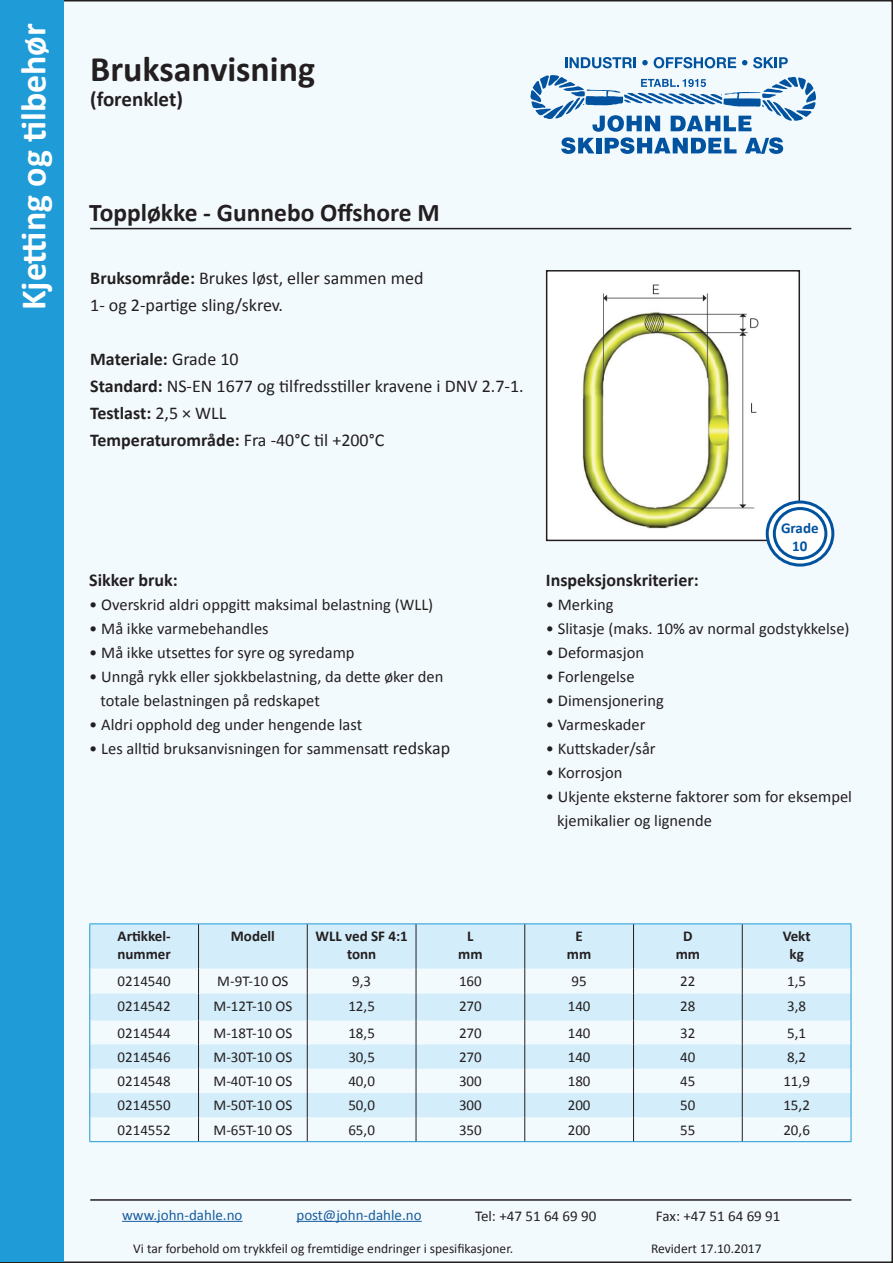
<style>
.page{position:relative;width:893px;height:1263px;background:#fff}
.page>*{position:absolute;margin:0;border:0;box-sizing:border-box;transform-origin:0 0}
.t1{font:700 36px "Calibri";color:#fff}
.t2{font:700 36px "Calibri";color:#231f20}
.t3{font:700 25.5px "Calibri";color:#231f20}
.t4{font:700 21px "Calibri";color:#231f20}
.t5{font:18px "Calibri";color:#231f20}
.t6{font:700 18px "Calibri";color:#231f20}
.t7{font:16.5px/24px "Calibri";color:#231f20}
.t8{font:15px "Calibri";color:#231f20}
.t9{font:700 15px "Calibri";color:#231f20}
.t10{font:15px "Calibri";color:#175d9e}
.t11{font:700 15px "Calibri";color:#0153a0}
.t12{font:13.5px "Calibri";color:#231f20}
.s1{font-weight:700}
.s2{font-weight:400}
.s3{font-size:18px}
</style>
<div class="page">
<div style="left:1px;top:1px;width:891px;height:1261px;background:#f3fafe"></div>
<hr style="left:90px;top:228px;width:761px;height:1px;background:#231f20">
<svg style="left:531px;top:75px;width:284px;height:79px"></svg>
<svg style="left:565px;top:57px;width:71px;height:11px"></svg>
<svg style="left:642px;top:60px;width:6px;height:5px"></svg>
<svg style="left:654px;top:57px;width:82px;height:11px"></svg>
<svg style="left:742px;top:60px;width:5px;height:5px"></svg>
<svg style="left:753px;top:57px;width:35px;height:11px"></svg>
<div style="left:0;top:0;width:64px;height:1261px;background:#1f9bd7"></div>
<svg style="left:90px;top:924px;width:761px;height:193px;fill:#d4edfa"></svg>
<hr style="left:89px;top:923px;width:110px;height:1px;background:#1f9bd7">
<hr style="left:89px;top:924px;width:1px;height:44px;background:#1f9bd7">
<hr style="left:199px;top:923px;width:108px;height:1px;background:#1f9bd7">
<hr style="left:307px;top:923px;width:109px;height:1px;background:#1f9bd7">
<hr style="left:416px;top:923px;width:109px;height:1px;background:#1f9bd7">
<hr style="left:525px;top:923px;width:108px;height:1px;background:#1f9bd7">
<hr style="left:633px;top:923px;width:109px;height:1px;background:#1f9bd7">
<hr style="left:742px;top:923px;width:109px;height:1px;background:#1f9bd7">
<hr style="left:851px;top:924px;width:1px;height:44px;background:#1f9bd7">
<svg style="left:89px;top:968px;width:1px;height:173px"></svg>
<svg style="left:851px;top:968px;width:1px;height:173px"></svg>
<hr style="left:89px;top:1141px;width:110px;height:1px;background:#1f9bd7">
<hr style="left:199px;top:1141px;width:108px;height:1px;background:#1f9bd7">
<hr style="left:307px;top:1141px;width:109px;height:1px;background:#1f9bd7">
<hr style="left:416px;top:1141px;width:109px;height:1px;background:#1f9bd7">
<hr style="left:525px;top:1141px;width:108px;height:1px;background:#1f9bd7">
<hr style="left:633px;top:1141px;width:109px;height:1px;background:#1f9bd7">
<hr style="left:742px;top:1141px;width:109px;height:1px;background:#1f9bd7">
<hr style="left:198px;top:924px;width:1px;height:44px;background:#231f20">
<hr style="left:307px;top:924px;width:1px;height:44px;background:#231f20">
<hr style="left:416px;top:924px;width:1px;height:44px;background:#231f20">
<hr style="left:524px;top:924px;width:1px;height:44px;background:#231f20">
<hr style="left:633px;top:924px;width:1px;height:44px;background:#231f20">
<hr style="left:742px;top:924px;width:1px;height:44px;background:#231f20">
<svg style="left:198px;top:968px;width:1px;height:173px"></svg>
<svg style="left:307px;top:968px;width:1px;height:173px"></svg>
<svg style="left:416px;top:968px;width:1px;height:173px"></svg>
<svg style="left:524px;top:968px;width:1px;height:173px"></svg>
<svg style="left:633px;top:968px;width:1px;height:173px"></svg>
<svg style="left:742px;top:968px;width:1px;height:173px"></svg>
<div style="left:547px;top:271px;width:252px;height:269px;background:#fff"></div>
<img style="left:582px;top:284px;width:176px;height:244px">
<div style="left:546px;top:270px;width:254px;height:271px;border:2px solid #231f20"></div>
<svg style="left:767px;top:502px;width:66px;height:63px"></svg>
<div style="left:766px;top:500px;width:68px;height:67px;border:3px solid #0153a0;border-radius:50%"></div>
<div style="left:774px;top:508px;width:52px;height:50px;background:#fff;border-radius:50%"></div>
<div style="left:773px;top:507px;width:54px;height:53px;border:3px solid #0153a0;border-radius:50%"></div>
<hr style="left:122px;top:1221px;width:121px;height:1px;background:#175d9e">
<hr style="left:296px;top:1221px;width:126px;height:1px;background:#175d9e">
<hr style="left:90px;top:1199px;width:761px;height:2px;background:#231f20">
<p class="t1" style="left:10px;top:310px;width:289px;rotate:-90deg">Kjetting og tilbehør</p>
<p class="t2" style="left:90px;top:46px;width:227px">Bruksanvisning</p>
<p class="t4" style="left:90px;top:86px;width:94px">(forenklet)</p>
<p class="t3" style="left:89px;top:196px;width:352px">Toppløkke - Gunnebo Offshore M</p>
<p class="t5" style="left:90px;top:266px;width:335px"><span class="s1">Bruksområde:</span> Brukes løst, eller sammen med</p>
<p class="t5" style="left:90px;top:293px;width:194px">1- og 2-partige sling/skrev.</p>
<p class="t6" style="left:90px;top:347px;width:150px">Materiale: <span class="s2">Grade 10</span></p>
<p class="t5" style="left:90px;top:374px;width:435px"><span class="s1">Standard:</span> NS-EN 1677 og tilfredsstiller kravene i DNV 2.7-1.</p>
<p class="t6" style="left:90px;top:401px;width:138px">Testlast: <span class="s2">2,5 × WLL</span></p>
<p class="t6" style="left:90px;top:428px;width:296px">Temperaturområde: <span class="s2">Fra -40°C til +200°C</span></p>
<p class="t6" style="left:89px;top:568px;width:90px">Sikker bruk:</p>
<p class="t7" style="left:89px;top:592px;width:345px">• Overskrid aldri oppgitt maksimal belastning (WLL)</p>
<p class="t7" style="left:89px;top:616px;width:181px">• Må ikke varmebehandles</p>
<p class="t7" style="left:89px;top:640px;width:267px">• Må ikke utsettes for syre og syredamp</p>
<p class="t7" style="left:100px;top:664px;width:344px;text-indent:-11px">• Unngå rykk eller sjokkbelastning, da dette øker den totale belastningen på redskapet</p>
<p class="t7" style="left:89px;top:712px;width:275px">• Aldri opphold deg under hengende last</p>
<p class="t7" style="left:89px;top:736px;width:362px">• Les alltid bruksanvisningen for sammensatt <span class="s3">redskap</span></p>
<p class="t11" style="left:781px;top:518px;width:39px">Grade</p>
<p class="t11" style="left:792px;top:536px;width:17px">10</p>
<p class="t6" style="left:546px;top:568px;width:154px">Inspeksjonskriterier:</p>
<p class="t7" style="left:546px;top:592px;width:69px">• Merking</p>
<p class="t7" style="left:546px;top:616px;width:305px">• Slitasje (maks. 10% av normal godstykkelse)</p>
<p class="t7" style="left:546px;top:640px;width:100px">• Deformasjon</p>
<p class="t7" style="left:546px;top:664px;width:90px">• Forlengelse</p>
<p class="t7" style="left:546px;top:688px;width:119px">• Dimensjonering</p>
<p class="t7" style="left:546px;top:712px;width:101px">• Varmeskader</p>
<p class="t7" style="left:546px;top:736px;width:111px">• Kuttskader/sår</p>
<p class="t7" style="left:546px;top:760px;width:78px">• Korrosjon</p>
<p class="t7" style="left:546px;top:784px;width:308px">• Ukjente eksterne faktorer som for eksempel</p>
<p class="t7" style="left:557px;top:808px;width:156px">kjemikalier og lignende</p>
<p class="t9" style="left:118px;top:926px;width:55px">Artikkel-</p>
<p class="t9" style="left:117px;top:944px;width:55px">nummer</p>
<p class="t9" style="left:231px;top:926px;width:46px">Modell</p>
<p class="t9" style="left:315px;top:926px;width:94px">WLL ved SF 4:1</p>
<p class="t9" style="left:347px;top:944px;width:31px">tonn</p>
<p class="t9" style="left:467px;top:926px;width:8px">L</p>
<p class="t9" style="left:458px;top:944px;width:26px">mm</p>
<p class="t9" style="left:575px;top:926px;width:9px">E</p>
<p class="t9" style="left:567px;top:944px;width:26px">mm</p>
<p class="t9" style="left:683px;top:926px;width:11px">D</p>
<p class="t9" style="left:676px;top:944px;width:26px">mm</p>
<p class="t9" style="left:783px;top:926px;width:29px">Vekt</p>
<p class="t9" style="left:789px;top:944px;width:16px">kg</p>
<p class="t8" style="left:118px;top:971px;width:55px">0214540</p>
<p class="t8" style="left:217px;top:971px;width:73px">M-9T-10 OS</p>
<p class="t8" style="left:352px;top:971px;width:20px">9,3</p>
<p class="t8" style="left:459px;top:971px;width:24px">160</p>
<p class="t8" style="left:572px;top:971px;width:17px">95</p>
<p class="t8" style="left:680px;top:971px;width:17px">22</p>
<p class="t8" style="left:787px;top:971px;width:20px">1,5</p>
<p class="t8" style="left:118px;top:996px;width:55px">0214542</p>
<p class="t8" style="left:214px;top:996px;width:80px">M-12T-10 OS</p>
<p class="t8" style="left:348px;top:996px;width:28px">12,5</p>
<p class="t8" style="left:459px;top:996px;width:24px">270</p>
<p class="t8" style="left:568px;top:996px;width:24px">140</p>
<p class="t8" style="left:680px;top:996px;width:17px">28</p>
<p class="t8" style="left:787px;top:996px;width:20px">3,8</p>
<p class="t8" style="left:118px;top:1023px;width:55px">0214544</p>
<p class="t8" style="left:214px;top:1023px;width:80px">M-18T-10 OS</p>
<p class="t8" style="left:348px;top:1023px;width:28px">18,5</p>
<p class="t8" style="left:459px;top:1023px;width:24px">270</p>
<p class="t8" style="left:568px;top:1023px;width:24px">140</p>
<p class="t8" style="left:680px;top:1023px;width:17px">32</p>
<p class="t8" style="left:787px;top:1023px;width:20px">5,1</p>
<p class="t8" style="left:118px;top:1047px;width:55px">0214546</p>
<p class="t8" style="left:214px;top:1047px;width:80px">M-30T-10 OS</p>
<p class="t8" style="left:348px;top:1047px;width:28px">30,5</p>
<p class="t8" style="left:459px;top:1047px;width:24px">270</p>
<p class="t8" style="left:568px;top:1047px;width:24px">140</p>
<p class="t8" style="left:680px;top:1047px;width:17px">40</p>
<p class="t8" style="left:787px;top:1047px;width:20px">8,2</p>
<p class="t8" style="left:118px;top:1071px;width:55px">0214548</p>
<p class="t8" style="left:214px;top:1071px;width:80px">M-40T-10 OS</p>
<p class="t8" style="left:348px;top:1071px;width:28px">40,0</p>
<p class="t8" style="left:459px;top:1071px;width:24px">300</p>
<p class="t8" style="left:568px;top:1071px;width:24px">180</p>
<p class="t8" style="left:680px;top:1071px;width:17px">45</p>
<p class="t8" style="left:783px;top:1071px;width:28px">11,9</p>
<p class="t8" style="left:118px;top:1096px;width:55px">0214550</p>
<p class="t8" style="left:214px;top:1096px;width:80px">M-50T-10 OS</p>
<p class="t8" style="left:348px;top:1096px;width:28px">50,0</p>
<p class="t8" style="left:459px;top:1096px;width:24px">300</p>
<p class="t8" style="left:568px;top:1096px;width:24px">200</p>
<p class="t8" style="left:680px;top:1096px;width:17px">50</p>
<p class="t8" style="left:783px;top:1096px;width:28px">15,2</p>
<p class="t8" style="left:118px;top:1120px;width:55px">0214552</p>
<p class="t8" style="left:214px;top:1120px;width:80px">M-65T-10 OS</p>
<p class="t8" style="left:348px;top:1120px;width:28px">65,0</p>
<p class="t8" style="left:459px;top:1120px;width:24px">350</p>
<p class="t8" style="left:568px;top:1120px;width:24px">200</p>
<p class="t8" style="left:680px;top:1120px;width:17px">55</p>
<p class="t8" style="left:783px;top:1120px;width:28px">20,6</p>
<p class="t10" style="left:122px;top:1205px;width:122px">www.john-dahle.no</p>
<p class="t10" style="left:296px;top:1205px;width:127px">post@john-dahle.no</p>
<p class="t8" style="left:475px;top:1206px;width:123px">Tel: +47 51 64 69 90</p>
<p class="t8" style="left:656px;top:1206px;width:126px">Fax: +47 51 64 69 91</p>
<p class="t12" style="left:133px;top:1240px;width:381px">Vi tar forbehold om trykkfeil og fremtidige endringer i spesifikasjoner.</p>
<p class="t12" style="left:651px;top:1240px;width:112px">Revidert 17.10.2017</p>
</div>
